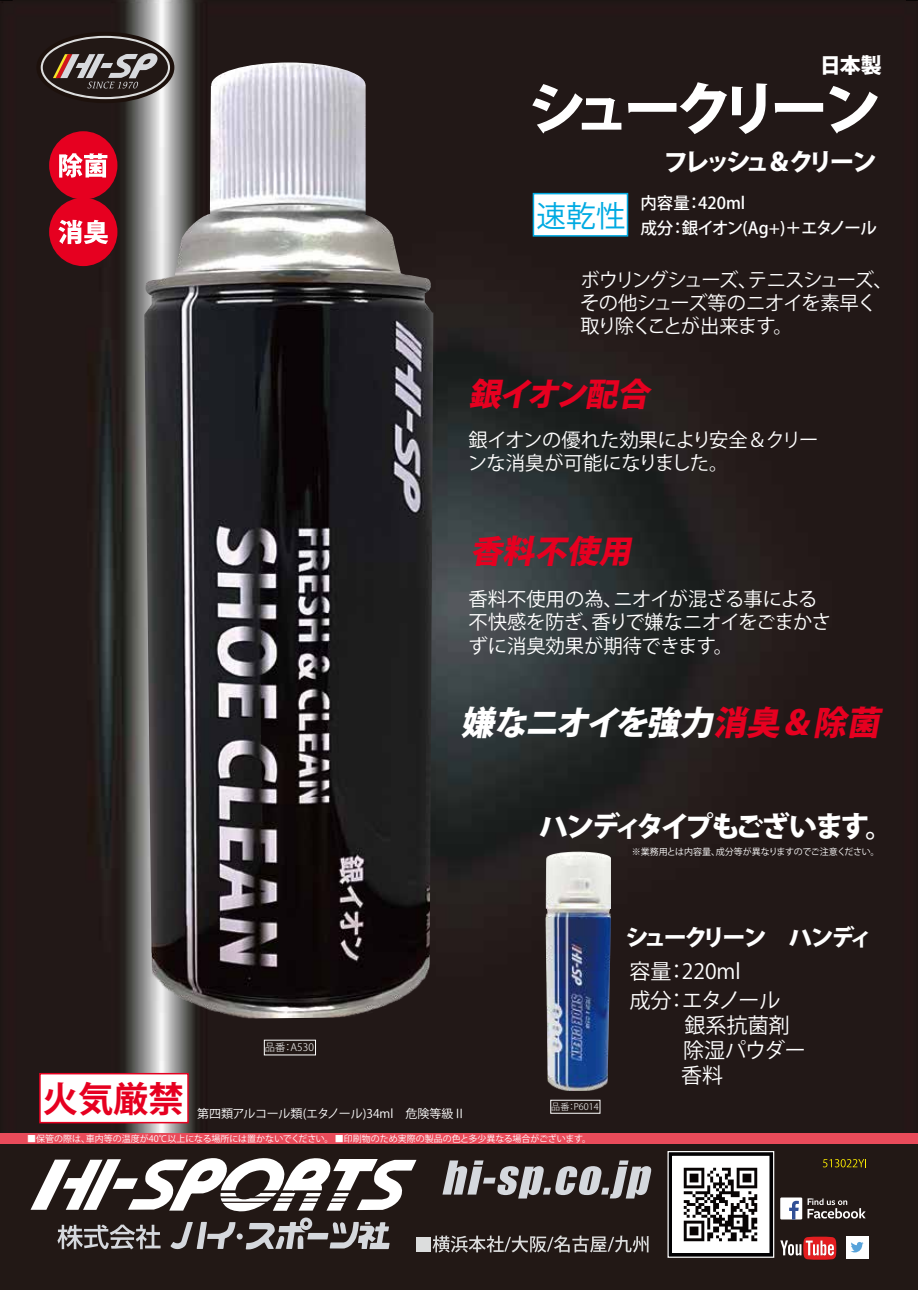
<style>
.page{position:relative;width:918px;height:1290px;background:#fff}
.page>*{position:absolute;margin:0;border:0;box-sizing:border-box;transform-origin:0 0}
.t1{font:700 35.25px "Koz Go Pro";color:#e60020}
.t2{font:italic 800 33.3px "Koz Go Pro";color:#fff}
.t3{font:italic 800 32.1px "Koz Go Pro";color:#e60020}
.t4{font:29.7px "Koz Go Pro";color:#00aae2}
.t5{font:800 28.5px "Koz Go Pro";letter-spacing:-.1em;color:#fff}
.t6{font:800 24.6px "Koz Go Pro";letter-spacing:-.17em;color:#fff}
.t7{font:800 23.1px "Koz Go Pro";letter-spacing:-.12em;color:#fff}
.t8{font:21px/28.7px "Koz Go Pro";color:#fff}
.t9{font:21px "Koz Go Pro";color:#e60020}
.t10{font:800 21px "Koz Go Pr 6 N";color:#fff}
.t11{font:19.35px/23.1px "Koz Go Pro";letter-spacing:-.03em;color:#fff}
.t12{font:19.35px/23.1px "Koz Go Pro";letter-spacing:-.07em;color:#fff}
.t13{font:500 16.5px/25.2px "Koz Go Pro";color:#fff}
.t14{font:12px "Koz Go Pr 6 N";color:#fff}
.t15{font:300 10.2px "Koz Go Pro";color:#fff}
.t16{font:9px "Koz Go Pro";color:#fff}
.t17{font:300 9px "Koz Go Pro";color:#fff}
.s1{color:#e60020}
.s2{color:#fff}
</style>
<div class="page">
<img style="left:0;top:0;width:918px;height:1133px">
<svg style="left:0;top:1289px;width:13px;height:1px"></svg>
<svg style="left:0;top:0;width:13px;height:1px"></svg>
<svg style="left:906px;top:0;width:12px;height:1px"></svg>
<svg style="left:906px;top:1289px;width:12px;height:1px"></svg>
<div style="left:0;top:1133px;width:918px;height:16px;background:#e94b5a"></div>
<div style="left:0;top:1144px;width:918px;height:145px;background:#221815"></div>
<svg style="left:780px;top:1236px;width:56px;height:24px"></svg>
<svg style="left:667px;top:1151px;width:107px;height:106px;background:#494849"></svg>
<img style="left:674px;top:1157px;width:93px;height:93px">
<div style="left:672px;top:1155px;width:97px;height:97px;border:1px solid #fff"></div>
<div style="left:780px;top:1197px;width:22px;height:22px;background:#fff"></div>
<svg style="left:789px;top:1200px;width:10px;height:19px"></svg>
<svg style="left:807px;top:1198px;width:58px;height:20px"></svg>
<svg style="left:442px;top:1160px;width:209px;height:38px"></svg>
<div style="left:846px;top:1236px;width:22px;height:22px;background:#fff"></div>
<svg style="left:851px;top:1242px;width:12px;height:10px"></svg>
<svg style="left:57px;top:1224px;width:104px;height:25px"></svg>
<svg style="left:170px;top:1217px;width:219px;height:32px"></svg>
<svg style="left:31px;top:1158px;width:385px;height:53px"></svg>
<svg style="left:823px;top:1159px;width:43px;height:8px"></svg>
<svg style="left:532px;top:84px;width:89px;height:49px"></svg>
<svg style="left:628px;top:82px;width:139px;height:52px"></svg>
<svg style="left:775px;top:103px;width:48px;height:10px"></svg>
<svg style="left:829px;top:86px;width:49px;height:47px"></svg>
<div style="left:36px;top:32px;width:138px;height:71px;background:#1d110c;border-radius:50%"></div>
<svg style="left:41px;top:36px;width:129px;height:63px"></svg>
<div style="left:39px;top:1072px;width:150px;height:51px;background:#fff;border:2px solid #e60020"></div>
<div style="left:49px;top:198px;width:68px;height:68px;background:#e60020;border-radius:50%"></div>
<div style="left:49px;top:131px;width:68px;height:68px;background:#e60020;border-radius:50%"></div>
<svg style="left:59px;top:153px;width:48px;height:25px"></svg>
<svg style="left:58px;top:220px;width:50px;height:24px"></svg>
<div style="left:416px;top:1236px;width:14px;height:15px;background:#dcdddd"></div>
<svg style="left:432px;top:1235px;width:217px;height:17px"></svg>
<div style="left:264px;top:1039px;width:52px;height:16px;background:#221815"></div>
<div style="left:550px;top:1099px;width:50px;height:14px;background:#221815"></div>
<div style="left:532px;top:193px;width:96px;height:44px;background:#fff;border:2px solid #00aae2"></div>
<img style="left:545px;top:851px;width:66px;height:240px">
<img style="left:144px;top:62px;width:289px;height:957px">
<h3 class="t10" style="left:819px;top:54px;width:64px">日本製</h3>
<h3 class="t4" style="left:536px;top:196px;width:91px">速乾性</h3>
<h3 class="t6" style="left:664px;top:145px;width:214px">フレッシュ＆クリーン</h3>
<h3 class="t13" style="left:640px;top:191px;width:238px">内容量：420ml<br>成分：銀イオン(Ag+)＋エタノール</h3>
<h3 class="t12" style="left:580px;top:269px;width:314px">ボウリングシューズ、テニスシューズ、その他シューズ等のニオイを素早く取り除くことが出来ます。</h3>
<h3 class="t3" style="left:468px;top:373px;width:191px">銀イオン配合</h3>
<h3 class="t11" style="left:468px;top:428px;width:352px">銀イオンの優れた効果により安全＆クリーンな消臭が可能になりました。</h3>
<h3 class="t3" style="left:470px;top:530px;width:170px">香料不使用</h3>
<h3 class="t11" style="left:468px;top:588px;width:364px">香料不使用の為、ニオイが混ざる事による不快感を防ぎ、香りで嫌なニオイをごまかさずに消臭効果が期待できます。</h3>
<h2 class="t2" style="left:461px;top:700px;width:429px">嫌なニオイを強力<span class="s1">消臭＆除菌</span></h2>
<h3 class="t5" style="left:539px;top:808px;width:356px">ハンディタイプもございます。</h3>
<p class="t16" style="left:631px;top:846px;width:249px">※業務用とは内容量、成分等が異なりますのでご注意ください。</p>
<h1 class="t1" style="left:43px;top:1075px;width:143px">火気厳禁</h1>
<p class="t15" style="left:265px;top:1041px;width:50px">品番：A530</p>
<h3 class="t14" style="left:197px;top:1106px;width:270px">第四類アルコール類(エタノール)34ml　危険等級Ⅱ</h3>
<p class="t17" style="left:551px;top:1100px;width:49px">品番：P6014</p>
<p class="t16" style="left:27px;top:1133px;width:565px">■保管の際は、車内等の温度が40℃以上になる場所には置かないでください。■印刷物のため実際の製品の色と多少異なる場合がございます。</p>
<h3 class="t7" style="left:625px;top:922px;width:249px">シュークリーン　ハンディ</h3>
<h3 class="t8" style="left:629px;top:957px;width:152px">容量：220ml<br>成分：エタノール</h3>
<h3 class="t8" style="left:684px;top:1011px;width:106px">銀系抗菌剤</h3>
<h3 class="t8" style="left:683px;top:1036px;width:124px">除湿パウダー</h3>
<h3 class="t9" style="left:629px;top:1062px;width:95px">　　 <span class="s2">香料</span></h3>
</div>
